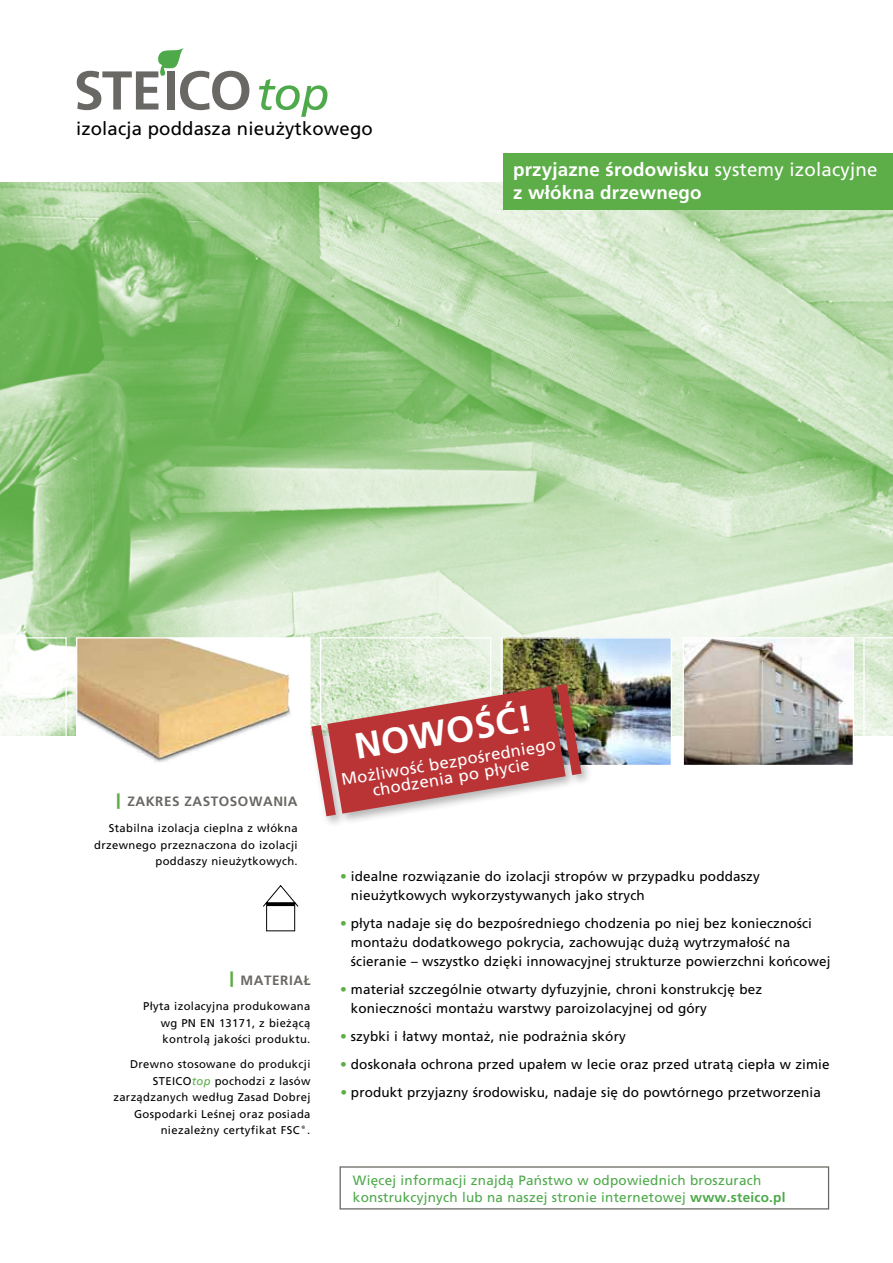
<style>
.page{position:relative;width:893px;height:1263px;background:#fff}
.page>*{position:absolute;margin:0;border:0;box-sizing:border-box;transform-origin:0 0}
.t1{font:700 36.3px "Frutiger CE";color:#fff}
.t2{font:700 18.75px/22.5px "Frutiger CE";letter-spacing:.01em;color:#fff}
.t3{font:18.6px "Frutiger CE";letter-spacing:.01em;color:#000}
.t4{font:16.5px/15.6px "Frutiger CE";color:#fff;text-align:center}
.t5{font:13.5px/18.8px "Frutiger CE";letter-spacing:.01em;color:#000}
.t6{font:13.5px/16.2px "Frutiger CE";letter-spacing:.02em;color:#4da94a}
.t7{font:700 13.5px "Frutiger CE";letter-spacing:.04em;color:#6a6864}
.t8{font:11.25px/16.5px "Frutiger CE";letter-spacing:.03em;color:#000;text-align:right}
.s1{font-weight:400}
.s2{font-family:"Frutiger"}
.s3{font-family:"Frutiger";font-weight:900;font-size:15.45px;color:#5dad48}
.s4{font-family:"Frutiger";font-style:italic;color:#5dad48}
.s5{font-family:"Frutiger";font-weight:700;color:#5dad48}
.s6{color:#5dad48}
.s7{font-weight:700}
</style>
<div class="page">
<svg style="left:263px;top:885px;width:36px;height:46px"></svg>
<hr style="left:267px;top:903px;width:28px;height:3px;background:#000">
<img style="left:0;top:183px;width:893px;height:553px">
<svg style="left:77px;top:47px;width:172px;height:63px"></svg>
<svg style="left:259px;top:79px;width:68px;height:38px"></svg>
<div style="left:503px;top:153px;width:390px;height:57px;background:#5dad48"></div>
<img style="left:78px;top:639px;width:231px;height:124px">
<div style="left:76px;top:637px;width:235px;height:129px;border:1px solid #fff"></div>
<div style="left:320px;top:637px;width:171px;height:129px;border:1px solid #fff"></div>
<svg style="left:0;top:637px;width:67px;height:99px"></svg>
<img style="left:503px;top:639px;width:167px;height:125px">
<div style="left:501px;top:637px;width:171px;height:129px;border:1px solid #fff"></div>
<svg style="left:863px;top:637px;width:30px;height:99px"></svg>
<img style="left:685px;top:639px;width:167px;height:125px">
<div style="left:683px;top:637px;width:171px;height:129px;border:1px solid #fff"></div>
<div style="left:340px;top:1166px;width:489px;height:43px;border:1px solid #6a6864"></div>
<div style="left:308px;top:680px;width:286px;height:148px;background:#000;opacity:.3"></div>
<svg style="left:311px;top:684px;width:271px;height:132px"></svg>
<h3 class="t3" style="left:76px;top:118px;width:298px">izolacja poddasza nieużytkowego</h3>
<h2 class="t2" style="left:513px;top:158px;width:366px">przyjazne środowisku <span class="s1">systemy izolacyjne </span><span class="s2">z</span> włókna drzewnego</h2>
<p class="t7" style="left:117px;top:793px;width:180px"><span class="s3">|</span> Zakres Zastosowania</p>
<p class="t8" style="left:94px;top:820px;width:205px">Stabilna izolacja cieplna z włókna drzewnego przeznaczona do izolacji poddaszy nieużytkowych.</p>
<p class="t7" style="left:230px;top:972px;width:79px"><span class="s3">|</span> Materiał</p>
<p class="t8" style="left:161px;top:998px;width:151px;text-align:justify;text-indent:-18px">Płyta izolacyjna produkowana wg PN EN 13171, z bieżącą kontrolą jakości produktu.</p>
<p class="t8" style="left:113px;top:1056px;width:199px">Drewno stosowane do produkcji<br>STEICO<span class="s4">top</span> pochodzi z lasów zarządzanych według Zasad Dobrej<br>Gospodarki Leśnej oraz posiada niezależny certyfikat FSC<sup>®</sup>.</p>
<h1 class="t1" style="left:351px;top:725px;width:38px;rotate:-10deg">NOWO</h1>
<p class="t4" style="left:340px;top:771px;width:218px;rotate:-9deg">Możliwość bezpośredniego chodzenia po płycie</p>
<p class="t5" style="left:351px;top:867px;width:410px;text-indent:-11px"><span class="s5">•</span> idealne rozwiązanie do izolacji stropów w przypadku poddaszy nieużytkowych wykorzystywanych jako strych</p>
<p class="t5" style="left:351px;top:914px;width:481px;text-indent:-11px"><span class="s6">•</span> płyta nadaje się do bezpośredniego chodzenia po niej bez konieczności montażu dodatkowego pokrycia, zachowując dużą wytrzymałość na ścieranie – wszystko dzięki innowacyjnej strukturze powierzchni końcowej</p>
<p class="t5" style="left:351px;top:980px;width:413px;text-indent:-11px"><span class="s6">•</span> materiał szczególnie otwarty dyfuzyjnie, chroni konstrukcję bez konieczności montażu warstwy paroizolacyjnej od góry</p>
<p class="t5" style="left:340px;top:1026px;width:287px"><span class="s6">•</span> szybki i łatwy montaż, nie podrażnia skóry</p>
<p class="t5" style="left:340px;top:1055px;width:491px"><span class="s6">•</span> doskonała ochrona przed upałem w lecie oraz przed utratą ciepła w zimie</p>
<p class="t5" style="left:340px;top:1083px;width:482px"><span class="s6">•</span> produkt przyjazny środowisku, nadaje się do powtórnego przetworzenia</p>
<p class="t6" style="left:353px;top:1172px;width:434px">Więcej informacji znajdą Państwo w odpowiednich broszurach konstrukcyjnych lub na naszej stronie internetowej <span class="s7">www.steico.pl</span></p>
</div>
